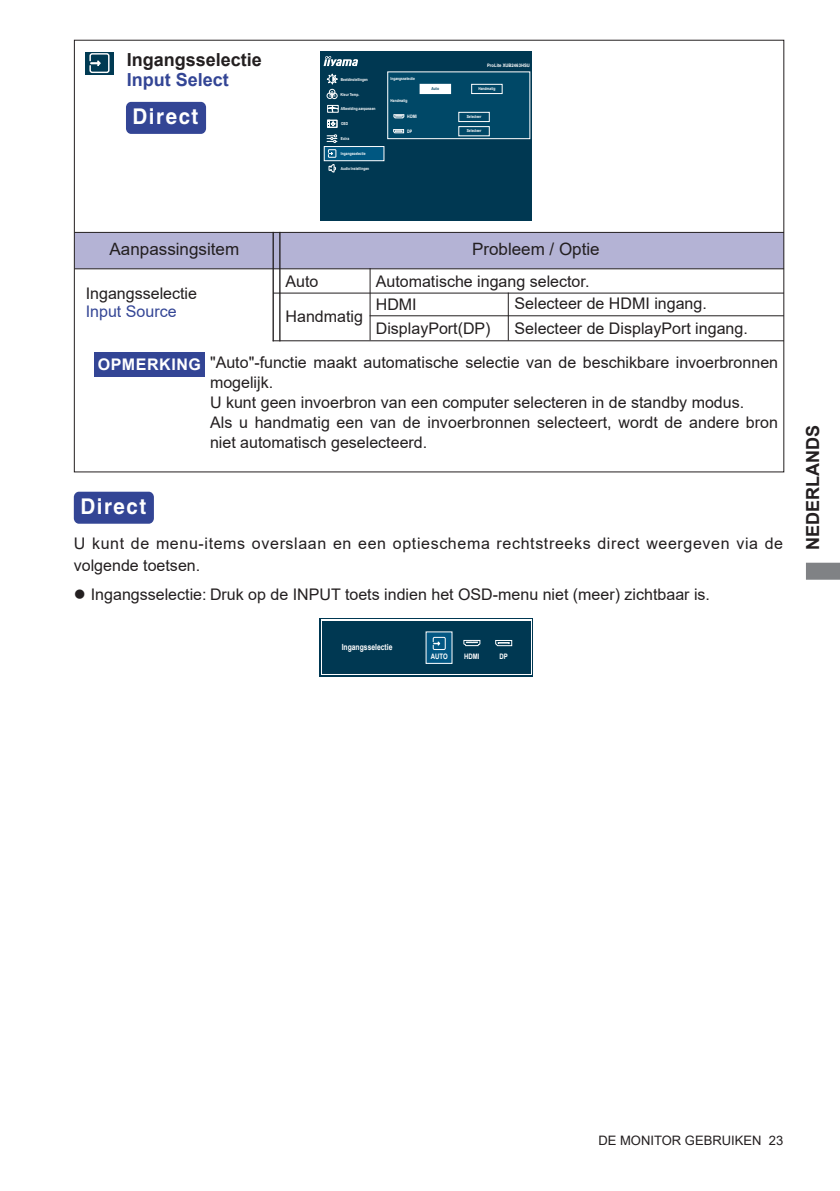
<style>
.page{position:relative;width:840px;height:1191px;background:#fff}
.page>*{position:absolute;margin:0;border:0;box-sizing:border-box;transform-origin:0 0}
.t1{font:700 21.6px "Helvetica";letter-spacing:.075em;color:#fff;scale:.95 1}
.t2{font:700 18px "Arial";color:#231f20}
.t3{font:700 18px "Arial";color:#334595}
.t4{font:17px "Arial";color:#231f20}
.t5{font:16px/19.8px "Arial";color:#231f20}
.t6{font:16px/22.6px "Arial";letter-spacing:.04em;color:#231f20}
.t7{font:16px "Arial";color:#334595}
.t8{font:700 16px "Arial";letter-spacing:.035em;color:#fff}
.t9{font:13px "Arial";color:#231f20}
.t10{font:700 8.4px "Arial";color:#fff;scale:.8 1}
.t11{font:700 7.6px "Arial";color:#fff;scale:.8 1}
.t12{font:700 4.6px "Arial";color:#fff;scale:.9 1}
.t13{font:700 4.6px "Arial";color:#fff;scale:.8 1}
.t14{font:700 4px "Arial";color:#fff;scale:.8 1}
.t15{font:700 4px "Arial";color:#064763;scale:.8 1}
</style>
<div class="page">
<svg style="left:806px;top:562px;width:33px;height:18px"></svg>
<div style="left:320px;top:51px;width:211px;height:170px;background:#003852"></div>
<svg style="left:323px;top:56px;width:35px;height:10px"></svg>
<div style="left:324px;top:146px;width:60px;height:15px;background:#005781"></div>
<div style="left:324px;top:146px;width:60px;height:15px;border:1px solid #fff"></div>
<div style="left:327px;top:105px;width:11px;height:8px;border:1px solid #fff"></div>
<svg style="left:327px;top:106px;width:11px;height:6px"></svg>
<svg style="left:327px;top:74px;width:10px;height:25px"></svg>
<div style="left:327px;top:120px;width:10px;height:8px;border:1px solid #fff"></div>
<svg style="left:327px;top:120px;width:8px;height:7px"></svg>
<svg style="left:327px;top:134px;width:10px;height:9px"></svg>
<svg style="left:328px;top:164px;width:8px;height:9px"></svg>
<div style="left:328px;top:149px;width:8px;height:8px;border:1px solid #fff"></div>
<div style="left:387px;top:72px;width:142px;height:67px;background:#004867"></div>
<div style="left:387px;top:72px;width:143px;height:67px;border:1px solid #fff"></div>
<div style="left:420px;top:84px;width:30px;height:10px;background:#fff"></div>
<div style="left:471px;top:84px;width:31px;height:10px;border:1px solid #fff"></div>
<div style="left:458px;top:112px;width:31px;height:10px;border:1px solid #fff"></div>
<div style="left:458px;top:126px;width:31px;height:10px;border:1px solid #fff"></div>
<svg style="left:393px;top:129px;width:11px;height:4px"></svg>
<svg style="left:393px;top:114px;width:11px;height:4px"></svg>
<div style="left:74px;top:232px;width:709px;height:37px;background:#b4b3d5"></div>
<hr style="left:74px;top:268px;width:709px;height:1px;background:#231f20">
<hr style="left:74px;top:232px;width:709px;height:1px;background:#231f20">
<div style="left:75px;top:493px;width:78px;height:29px;background:#334595;border-radius:4px"></div>
<div style="left:74px;top:492px;width:80px;height:31px;border:2px solid #334595;border-radius:4px"></div>
<div style="left:127px;top:103px;width:78px;height:30px;background:#334595;border-radius:4px"></div>
<div style="left:126px;top:102px;width:80px;height:32px;border:2px solid #334595;border-radius:4px"></div>
<div style="left:94px;top:352px;width:110px;height:24px;background:#334595"></div>
<svg style="left:319px;top:618px;width:213px;height:59px"></svg>
<svg style="left:320px;top:620px;width:211px;height:55px"></svg>
<div style="left:322px;top:621px;width:208px;height:52px;background:#003852"></div>
<div style="left:426px;top:632px;width:26px;height:31px;background:#025783"></div>
<div style="left:432px;top:637px;width:13px;height:13px;border:1px solid #fff"></div>
<svg style="left:433px;top:641px;width:7px;height:4px"></svg>
<svg style="left:495px;top:640px;width:17px;height:6px"></svg>
<svg style="left:463px;top:640px;width:17px;height:6px"></svg>
<div style="left:85px;top:52px;width:28px;height:22px;background:#003a53"></div>
<div style="left:89px;top:53px;width:20px;height:20px;border:1px solid #fff;border-radius:2px"></div>
<svg style="left:91px;top:60px;width:10px;height:6px"></svg>
<hr style="left:272px;top:232px;width:2px;height:109px;background:#231f20">
<hr style="left:279px;top:232px;width:1px;height:109px;background:#231f20">
<hr style="left:369px;top:268px;width:1px;height:72px;background:#231f20">
<hr style="left:369px;top:315px;width:414px;height:1px;background:#231f20">
<hr style="left:272px;top:340px;width:511px;height:1px;background:#231f20">
<hr style="left:273px;top:292px;width:510px;height:1px;background:#231f20">
<hr style="left:507px;top:292px;width:1px;height:48px;background:#231f20">
<p class="t2" style="left:127px;top:47px;width:137px">Ingangsselectie</p>
<p class="t3" style="left:127px;top:67px;width:104px">Input Select</p>
<h1 class="t1" style="left:132px;top:103px;width:71px">Direct</h1>
<p class="t14" style="left:340px;top:76px;width:35px">Beeldinstellingen</p>
<p class="t14" style="left:340px;top:106px;width:45px">Afbeelding aanpassen</p>
<p class="t14" style="left:340px;top:91px;width:25px">Kleur Temp.</p>
<p class="t14" style="left:341px;top:121px;width:10px">OSD</p>
<p class="t14" style="left:341px;top:136px;width:12px">Extra</p>
<p class="t14" style="left:341px;top:150px;width:32px">Ingangsselectie</p>
<p class="t14" style="left:340px;top:166px;width:37px">Audio Instellingen</p>
<p class="t14" style="left:390px;top:76px;width:11px">Další</p>
<p class="t14" style="left:390px;top:76px;width:32px">Ingangsselectie</p>
<p class="t14" style="left:390px;top:98px;width:23px">Handmatig</p>
<p class="t13" style="left:407px;top:113px;width:13px">HDMI</p>
<p class="t13" style="left:407px;top:128px;width:8px">DP</p>
<p class="t15" style="left:431px;top:86px;width:11px">Auto</p>
<p class="t12" style="left:487px;top:62px;width:49px">ProLite XUB2463HSU</p>
<p class="t14" style="left:478px;top:86px;width:23px">Handmatig</p>
<p class="t14" style="left:466px;top:114px;width:20px">Selecteer</p>
<p class="t14" style="left:466px;top:128px;width:20px">Selecteer</p>
<p class="t4" style="left:110px;top:237px;width:131px">Aanpassingsitem</p>
<p class="t4" style="left:472px;top:237px;width:129px">Probleem / Optie</p>
<p class="t5" style="left:86px;top:283px;width:113px">Ingangsselectie</p>
<p class="t7" style="left:86px;top:301px;width:92px">Input Source</p>
<p class="t8" style="left:98px;top:353px;width:105px">OPMERKING</p>
<p class="t5" style="left:285px;top:271px;width:34px">Auto</p>
<p class="t5" style="left:514px;top:270px;width:194px;line-height:22.6px;text-indent:-139px">Automatische ingang selector.<br>Selecteer de HDMI ingang.</p>
<p class="t5" style="left:514px;top:318px;width:234px">Selecteer de DisplayPort ingang.</p>
<p class="t5" style="left:375px;top:293px;width:116px;line-height:23.8px">HDMI<br>DisplayPort(DP)</p>
<p class="t5" style="left:285px;top:306px;width:79px">Handmatig</p>
<p class="t5" style="left:210px;top:352px;width:569px">"Auto"-functie maakt automatische selectie van de beschikbare invoerbronnen mogelijk.<br>U kunt geen invoerbron van een computer selecteren in de standby modus.<br>Als u handmatig een van de invoerbronnen selecteert, wordt de andere bron niet automatisch geselecteerd.</p>
<h1 class="t1" style="left:80px;top:493px;width:71px">Direct</h1>
<p class="t6" style="left:74px;top:531px;width:710px">U kunt de menu-items overslaan en een optieschema rechtstreeks direct weergeven via de volgende toetsen.</p>
<p class="t5" style="left:74px;top:584px;width:637px">● Ingangsselectie: Druk op de INPUT toets indien het OSD-menu niet (meer) zichtbaar is.</p>
<p class="t10" style="left:341px;top:641px;width:65px">Ingangsselectie</p>
<p class="t11" style="left:430px;top:651px;width:23px">AUTO</p>
<p class="t11" style="left:464px;top:651px;width:21px">HDMI</p>
<p class="t11" style="left:499px;top:651px;width:12px">DP</p>
<p class="t2" style="left:799px;top:550px;width:126px;rotate:-90deg">NEDERLANDS</p>
<p class="t9" style="left:598px;top:1131px;width:186px">DE MONITOR GEBRUIKEN 23</p>
</div>
